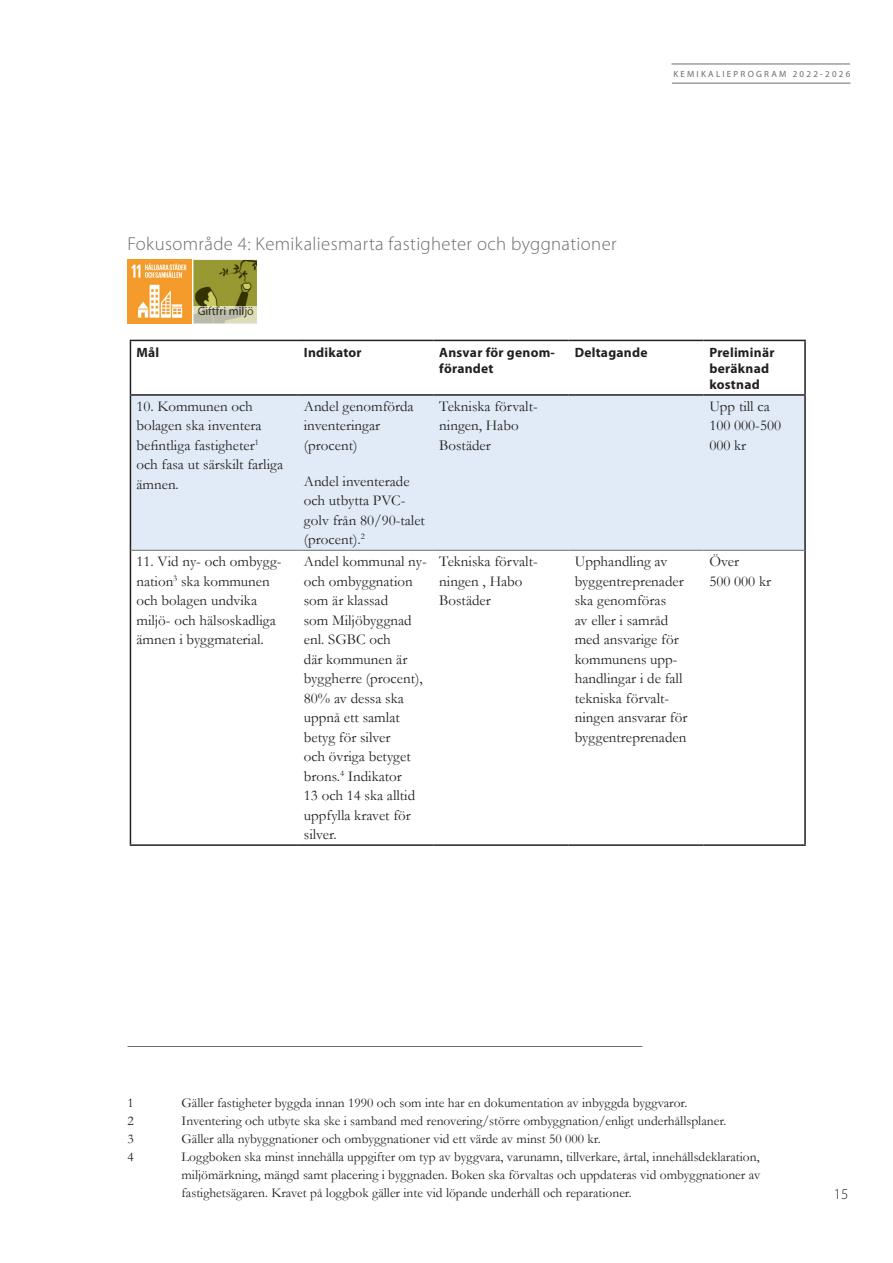
<style>
.page{position:relative;width:893px;height:1263px;background:#fff}
.page>*{position:absolute;margin:0;border:0;box-sizing:border-box;transform-origin:0 0}
.Rubrik_2{font:300 18.75px "Myriad Pro";letter-spacing:.02em;color:#6c6d70}
.Tabelltext{font:15px/19.5px "Garamond";color:#231f20}
.t1{font:300 15px "Myriad Pro";color:#231f20}
.Fotnotstext{font:13.5px/18px "Garamond";color:#231f20;text-align:justify}
.Tabellrubrik{font:700 13.5px/16.2px "Myriad Pro";letter-spacing:.02em;color:#231f20}
.t2{font:12px "Myriad Pro";color:#231f20}
.t3{font:9px "Myriad Pro";letter-spacing:.25em;color:#6c6d70}
</style>
<div class="page">
<hr style="left:672px;top:83px;width:178px;height:1px;background:#6c6d70">
<hr style="left:671px;top:64px;width:179px;height:1px;background:#6c6d70">
<div style="left:131px;top:396px;width:673px;height:154px;background:#e1ebf7"></div>
<hr style="left:130px;top:340px;width:168px;height:1px;background:#231f20">
<hr style="left:130px;top:341px;width:1px;height:53px;background:#231f20">
<hr style="left:298px;top:340px;width:135px;height:1px;background:#231f20">
<hr style="left:433px;top:340px;width:136px;height:1px;background:#231f20">
<hr style="left:569px;top:340px;width:134px;height:1px;background:#231f20">
<hr style="left:703px;top:340px;width:103px;height:1px;background:#231f20">
<hr style="left:804px;top:341px;width:2px;height:53px;background:#231f20">
<hr style="left:130px;top:394px;width:168px;height:2px;background:#231f20">
<hr style="left:130px;top:396px;width:1px;height:154px;background:#231f20">
<hr style="left:298px;top:394px;width:135px;height:2px;background:#231f20">
<hr style="left:433px;top:394px;width:136px;height:2px;background:#231f20">
<hr style="left:569px;top:394px;width:134px;height:2px;background:#231f20">
<hr style="left:703px;top:394px;width:103px;height:2px;background:#231f20">
<hr style="left:804px;top:396px;width:2px;height:154px;background:#231f20">
<hr style="left:130px;top:550px;width:1px;height:294px;background:#231f20">
<hr style="left:804px;top:550px;width:2px;height:294px;background:#231f20">
<hr style="left:130px;top:844px;width:168px;height:2px;background:#231f20">
<hr style="left:298px;top:844px;width:135px;height:2px;background:#231f20">
<hr style="left:433px;top:844px;width:136px;height:2px;background:#231f20">
<hr style="left:569px;top:844px;width:134px;height:2px;background:#231f20">
<hr style="left:703px;top:844px;width:103px;height:2px;background:#231f20">
<hr style="left:131px;top:550px;width:167px;height:1px;background:#6c6d70">
<hr style="left:298px;top:550px;width:135px;height:1px;background:#6c6d70">
<hr style="left:433px;top:550px;width:136px;height:1px;background:#6c6d70">
<hr style="left:569px;top:550px;width:134px;height:1px;background:#6c6d70">
<hr style="left:703px;top:550px;width:101px;height:1px;background:#6c6d70">
<hr style="left:128px;top:1046px;width:514px;height:1px;background:#6c6d70">
<img style="left:128px;top:260px;width:63px;height:64px">
<img style="left:193px;top:260px;width:64px;height:64px">
<svg style="left:193px;top:306px;width:64px;height:17px"></svg>
<p class="t3" style="left:673px;top:68px;width:179px">KEMIKALIEPROGRAM 2022-2026</p>
<h2 class="Rubrik_2" style="left:128px;top:233px;width:491px">Fokusområde 4: Kemikaliesmarta fastigheter och byggnationer</h2>
<p class="t2" style="left:198px;top:304px;width:58px">Giftfri miljö</p>
<p class="Tabellrubrik" style="left:136px;top:343px;width:24px">Mål</p>
<p class="Tabellrubrik" style="left:304px;top:343px;width:59px">Indikator</p>
<p class="Tabellrubrik" style="left:439px;top:343px;width:117px">Ansvar för genom&shy;förandet</p>
<p class="Tabellrubrik" style="left:575px;top:343px;width:74px">Deltagande</p>
<p class="Tabellrubrik" style="left:709px;top:343px;width:67px">Preliminär beräknad kostnad</p>
<p class="Tabelltext" style="left:136px;top:396px;width:148px">10. Kommunen och bolagen ska inventera befintliga fastigheter<sup>1 </sup>och fasa ut särskilt farliga ämnen.</p>
<p class="Tabelltext" style="left:304px;top:396px;width:111px">Andel genomförda inventeringar (procent)</p>
<p class="Tabelltext" style="left:439px;top:396px;width:100px">Tekniska förvalt&shy;ningen, Habo<br>Bostäder</p>
<p class="Tabelltext" style="left:709px;top:396px;width:73px">Upp till ca<br>100 000-500<br>000 kr</p>
<p class="Tabelltext" style="left:304px;top:471px;width:123px">Andel inventerade och utbytta PVC&shy;golv från 80/90-talet (procent).<sup>2</sup></p>
<p class="Tabelltext" style="left:136px;top:551px;width:147px">11. Vid ny- och ombygg&shy;nation<sup>3</sup> ska kommunen och bolagen undvika miljö- och hälsoskadliga ämnen i byggmaterial.</p>
<p class="Tabelltext" style="left:304px;top:551px;width:125px">Andel kommunal ny&shy;och ombyggnation som är klassad<br>som Miljöbyggnad enl. SGBC och<br>där kommunen är byggherre (procent),<br>80% av dessa ska uppnå ett samlat betyg för silver<br>och övriga betyget brons.<sup>4</sup> Indikator<br>13 och 14 ska alltid uppfylla kravet för silver.</p>
<p class="Tabelltext" style="left:439px;top:551px;width:100px">Tekniska förvalt&shy;ningen , Habo<br>Bostäder</p>
<p class="Tabelltext" style="left:575px;top:551px;width:114px">Upphandling av byggentreprenader ska genomföras<br>av eller i samråd med ansvarige för kommunens upp&shy;handlingar i de fall tekniska förvalt&shy;ningen ansvarar för byggentreprenaden</p>
<p class="Tabelltext" style="left:709px;top:551px;width:63px">Över<br>500 000 kr</p>
<p class="Fotnotstext" style="left:128px;top:1093px;width:8px">1</p>
<p class="Fotnotstext" style="left:182px;top:1093px;width:507px">Gäller fastigheter byggda innan 1990 och som inte har en dokumentation av inbyggda byggvaror.</p>
<p class="Fotnotstext" style="left:128px;top:1111px;width:8px">2</p>
<p class="Fotnotstext" style="left:182px;top:1111px;width:546px">Inventering och utbyte ska ske i samband med renovering/större ombyggnation/enligt underhållsplaner.</p>
<p class="Fotnotstext" style="left:128px;top:1129px;width:8px">3</p>
<p class="Fotnotstext" style="left:182px;top:1129px;width:421px">Gäller alla nybyggnationer och ombyggnationer vid ett värde av minst 50 000 kr.</p>
<p class="Fotnotstext" style="left:128px;top:1147px;width:8px">4</p>
<p class="Fotnotstext" style="left:182px;top:1147px;width:580px">Loggboken ska minst innehålla uppgifter om typ av byggvara, varunamn, tillverkare, årtal, innehållsdeklaration, miljömärkning, mängd samt placering i byggnaden. Boken ska förvaltas och uppdateras vid ombyggnationer av fastighetsägaren. Kravet på loggbok gäller inte vid löpande underhåll och reparationer.</p>
<p class="t1" style="left:834px;top:1185px;width:16px">15</p>
</div>
